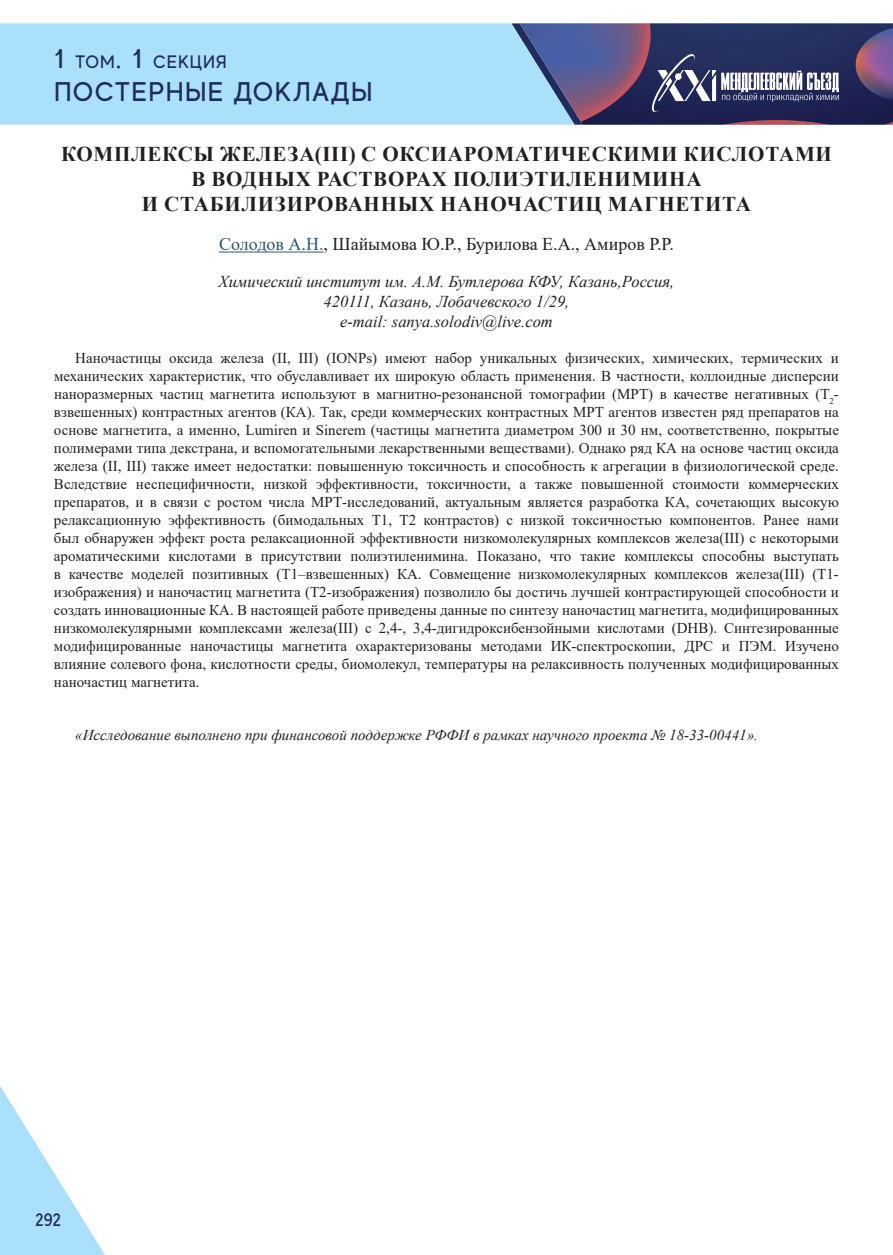
<style>
.page{position:relative;width:893px;height:1255px;background:#fff}
.page>*{position:absolute;margin:0;border:0;box-sizing:border-box;transform-origin:0 0}
.t1{font:500 27px "MADE Evolve Sans";letter-spacing:.05em;color:#1f2c5d}
.t2{font:700 21px/25.2px "Times New Roman";letter-spacing:.035em;color:#231f20;text-align:center}
.t3{font:18px "Times New Roman";color:#231f20}
.t4{font:500 18px "MADE Evolve Sans";letter-spacing:.05em;color:#1f2c5d}
.t5{font:italic 16.5px/19.8px "Times New Roman";color:#231f20;text-align:center}
.t6{font:15px/18px "Times New Roman";color:#231f20;text-align:justify}
.t7{font:italic 15px "Times New Roman";color:#231f20}
.s1{font-size:27px}
.s2{color:#2e576f}
</style>
<div class="page">
<div style="left:0;top:23px;width:511px;height:102px;background:#aae0f9"></div>
<svg style="left:0;top:1086px;width:105px;height:168px"></svg>
<svg style="left:511px;top:23px;width:382px;height:102px;background:#51557f"></svg>
<hr style="left:219px;top:251px;width:104px;height:1px;background:#2e576f">
<p class="t4" style="left:54px;top:51px;width:174px"><span class="s1">1</span> ТОМ<span class="s1">. 1</span> СЕКЦИЯ</p>
<h1 class="t1" style="left:54px;top:74px;width:320px">ПОСТЕРНЫЕ ДОКЛАДЫ</h1>
<h2 class="t2" style="left:61px;top:141px;width:772px">КОМПЛЕКСЫ ЖЕЛЕЗА(III) С ОКСИАРОМАТИЧЕСКИМИ КИСЛОТАМИ<br>В ВОДНЫХ РАСТВОРАХ ПОЛИЭТИЛЕНИМИНА<br>И СТАБИЛИЗИРОВАННЫХ НАНОЧАСТИЦ МАГНЕТИТА</h2>
<p class="t3" style="left:219px;top:231px;width:456px"><span class="s2">Солодов А.Н.</span>, Шайымова Ю.P., Бурилова Е.А., Амиров Р.Р.</p>
<p class="t5" style="left:219px;top:271px;width:457px">Химический институт им. А.М. Бутлерова КФУ, Казань,Россия,<br>420111, Казань, Лобачевского 1/29,<br>e-mail: sanya.solodiv@live.com</p>
<p class="t6" style="left:54px;top:348px;width:786px;text-indent:21px">Наночастицы оксида железа (II, III) (IONPs) имеют набор уникальных физических, химических, термических и механических характеристик, что обуславливает их широкую область применения. В частности, коллоидные дисперсии наноразмерных частиц магнетита используют в магнитно-резонансной томографии (МРТ) в качестве негативных (Т<sub>2</sub>- взвешенных) контрастных агентов (КА). Так, среди коммерческих контрастных МРТ агентов известен ряд препаратов на основе магнетита, а именно, Lumiren и Sinerem (частицы магнетита диаметром 300 и 30 нм, соответственно, покрытые полимерами типа декстрана, и вспомогательными лекарственными веществами). Однако ряд КА на основе частиц оксида железа (II, III) также имеет недостатки: повышенную токсичность и способность к агрегации в физиологической среде.<br>Вследствие неспецифичности, низкой эффективности, токсичности, а также повышенной стоимости коммерческих препаратов, и в связи с ростом числа МРТ-исследований, актуальным является разработка КА, сочетающих высокую релаксационную эффективность (бимодальных Т1, Т2 контрастов) с низкой токсичностью компонентов. Ранее нами был обнаружен эффект роста релаксационной эффективности низкомолекулярных комплексов железа(III) с некоторыми ароматическими кислотами в присутствии полиэтиленимина. Показано, что такие комплексы способны выступать в качестве моделей позитивных (Т1–взвешенных) КА. Совмещение низкомолекулярных комплексов железа(III) (Т1- изображения) и наночастиц магнетита (Т2-изображения) позволило бы достичь лучшей контрастирующей способности и создать инновационные КА. В настоящей работе приведены данные по синтезу наночастиц магнетита, модифицированных низкомолекулярными комплексами железа(III) с 2,4-, 3,4-дигидроксибензойными кислотами (DHB). Синтезированные модифицированные наночастицы магнетита охарактеризованы методами ИК-спектроскопии, ДРС и ПЭМ. Изучено влияние солевого фона, кислотности среды, биомолекул, температуры на релаксивность полученных модифицированных наночастиц магнетита.</p>
<p class="t7" style="left:75px;top:724px;width:684px">«Исследование выполнено при финансовой поддержке РФФИ в рамках научного проекта № 18-33-00441».</p>
<p class="t4" style="left:35px;top:1208px;width:27px">292</p>
</div>
